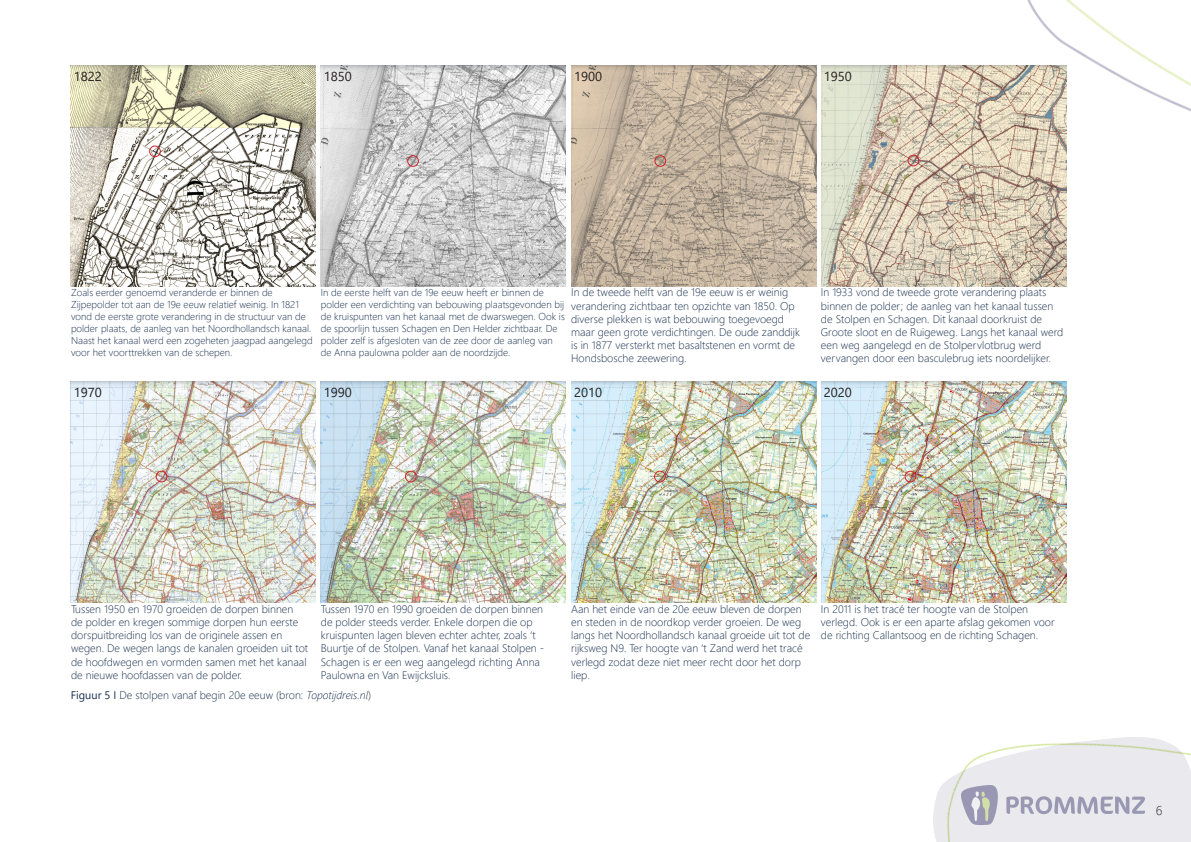
<style>
.page{position:relative;width:1191px;height:842px;background:#fff}
.page>*{position:absolute;margin:0;border:0;box-sizing:border-box;transform-origin:0 0}
.t1{font:13px "Segoe UI";color:#231f20}
.t2{font:300 13px "Segoe UI";color:#231f20}
.Hoofstuknummer{font:300 11px/13.2px "Segoe UI";color:#172e4d}
.t3{font:300 10px/12px "Segoe UI";color:#172e4d}
.s1{font-weight:400}
.s2{font-style:italic}
</style>
<div class="page">
<img style="left:1027px;top:0;width:164px;height:190px">
<img style="left:933px;top:738px;width:258px;height:104px">
<img style="left:961px;top:785px;width:183px;height:40px">
<img style="left:71px;top:65px;width:245px;height:221px">
<img style="left:321px;top:65px;width:245px;height:221px">
<img style="left:571px;top:65px;width:245px;height:221px">
<img style="left:821px;top:65px;width:245px;height:221px">
<img style="left:71px;top:382px;width:245px;height:221px">
<img style="left:321px;top:382px;width:245px;height:221px">
<img style="left:571px;top:382px;width:245px;height:221px">
<img style="left:821px;top:382px;width:245px;height:221px">
<div style="left:149px;top:146px;width:12px;height:11px;border:1px solid #d1232a;border-radius:50%"></div>
<div style="left:407px;top:155px;width:12px;height:12px;border:1px solid #d1232a;border-radius:50%"></div>
<div style="left:654px;top:155px;width:12px;height:12px;border:1px solid #d1232a;border-radius:50%"></div>
<div style="left:907px;top:155px;width:12px;height:11px;border:1px solid #d1232a;border-radius:50%"></div>
<div style="left:156px;top:471px;width:11px;height:11px;border:1px solid #d1232a;border-radius:50%"></div>
<div style="left:405px;top:471px;width:11px;height:11px;border:1px solid #d1232a;border-radius:50%"></div>
<div style="left:654px;top:471px;width:12px;height:11px;border:1px solid #d1232a;border-radius:50%"></div>
<div style="left:904px;top:471px;width:12px;height:11px;border:1px solid #d1232a;border-radius:50%"></div>
<p class="t1" style="left:74px;top:64px;width:30px">1822</p>
<p class="t1" style="left:324px;top:64px;width:30px">1850</p>
<p class="t1" style="left:574px;top:64px;width:30px">1900</p>
<p class="t1" style="left:823px;top:64px;width:30px">1950</p>
<p class="t3" style="left:71px;top:285px;width:243px">Zoals eerder genoemd veranderde er binnen de Zijpepolder tot aan de 19e eeuw relatief weinig. In 1821 vond de eerste grote verandering in de structuur van de polder plaats, de aanleg van het Noordhollandsch kanaal.<br>Naast het kanaal werd een zogeheten jaagpad aangelegd voor het voorttrekken van de schepen.</p>
<p class="Hoofstuknummer" style="left:571px;top:285px;width:230px">In de tweede helft van de 19e eeuw is er weinig verandering zichtbaar ten opzichte van 1850. Op diverse plekken is wat bebouwing toegevoegd maar geen grote verdichtingen. De oude zanddijk is in 1877 versterkt met basaltstenen en vormt de Hondsbosche zeewering.</p>
<p class="t3" style="left:321px;top:285px;width:245px">In de eerste helft van de 19e eeuw heeft er binnen de polder een verdichting van bebouwing plaatsgevonden bij de kruispunten van het kanaal met de dwarswegen. Ook is de spoorlijn tussen Schagen en Den Helder zichtbaar. De polder zelf is afgesloten van de zee door de aanleg van de Anna paulowna polder aan de noordzijde.</p>
<p class="Hoofstuknummer" style="left:821px;top:285px;width:244px">In 1933 vond de tweede grote verandering plaats binnen de polder; de aanleg van het kanaal tussen de Stolpen en Schagen. Dit kanaal doorkruist de Groote sloot en de Ruigeweg. Langs het kanaal werd een weg aangelegd en de Stolpervlotbrug werd vervangen door een basculebrug iets noordelijker.</p>
<p class="t1" style="left:74px;top:380px;width:30px">1970</p>
<p class="t1" style="left:324px;top:380px;width:30px">1990</p>
<p class="t1" style="left:574px;top:380px;width:30px">2010</p>
<p class="t1" style="left:823px;top:380px;width:30px">2020</p>
<p class="Hoofstuknummer" style="left:71px;top:601px;width:239px">Tussen 1950 en 1970 groeiden de dorpen binnen<br>de polder en kregen sommige dorpen hun eerste dorspuitbreiding los van de originele assen en wegen. De wegen langs de kanalen groeiden uit tot de hoofdwegen en vormden samen met het kanaal de nieuwe hoofdassen van de polder.</p>
<p class="Hoofstuknummer" style="left:321px;top:601px;width:225px">Tussen 1970 en 1990 groeiden de dorpen binnen de polder steeds verder. Enkele dorpen die op kruispunten lagen bleven echter achter, zoals ‘t Buurtje of de Stolpen. Vanaf het kanaal Stolpen - Schagen is er een weg aangelegd richting Anna Paulowna en Van Ewijcksluis.</p>
<p class="Hoofstuknummer" style="left:571px;top:601px;width:241px">Aan het einde van de 20e eeuw bleven de dorpen en steden in de noordkop verder groeien. De weg langs het Noordhollandsch kanaal groeide uit tot de rijksweg N9. Ter hoogte van ‘t Zand werd het tracé verlegd zodat deze niet meer recht door het dorp liep.</p>
<p class="Hoofstuknummer" style="left:821px;top:601px;width:235px">In 2011 is het tracé ter hoogte van de Stolpen verlegd. Ook is er een aparte afslag gekomen voor de richting Callantsoog en de richting Schagen.</p>
<p class="Hoofstuknummer" style="left:71px;top:687px;width:302px"><span class="s1">Figuur 5 I</span> De stolpen vanaf begin 20e eeuw (bron: <span class="s2">Topotijdreis.nl</span>)</p>
<p class="t2" style="left:1156px;top:798px;width:8px">6</p>
</div>
